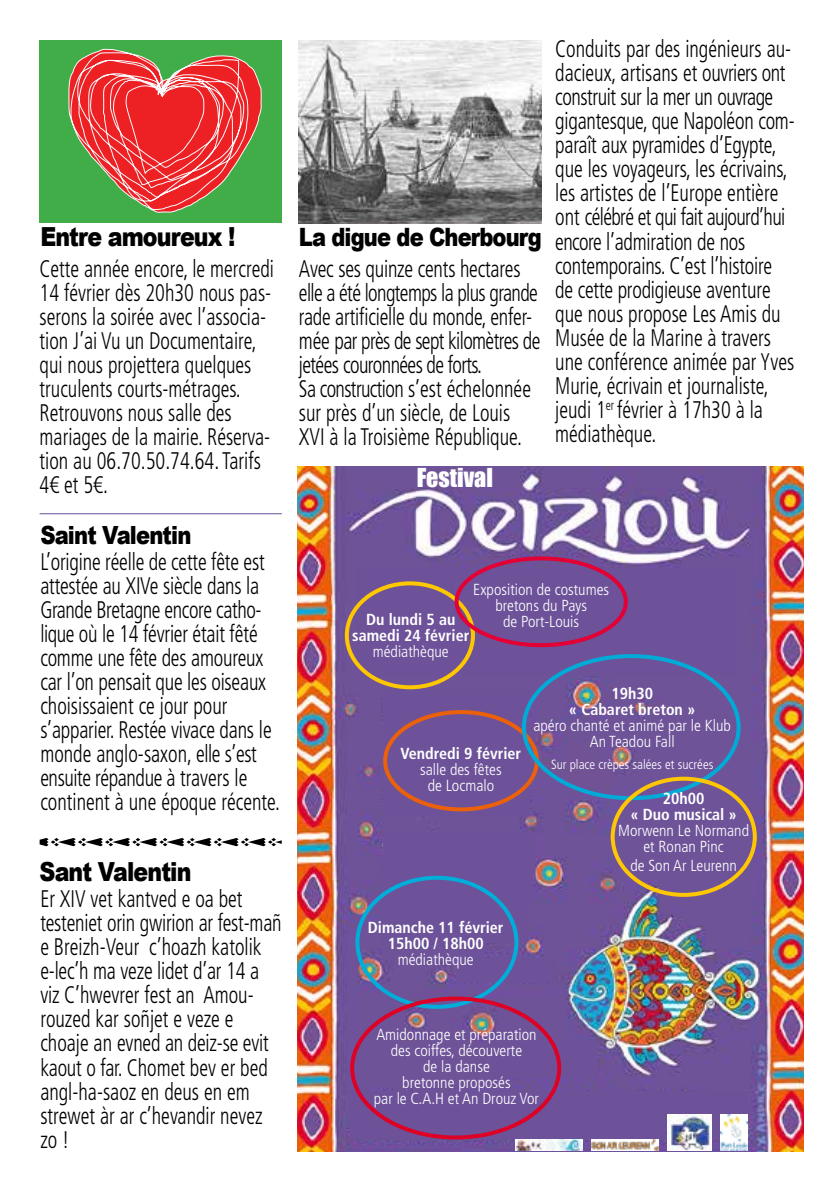
<style>
.page{position:relative;width:840px;height:1191px;background:#fff}
.page>*{position:absolute;margin:0;border:0;box-sizing:border-box;transform-origin:0 0}
.t1{font:900 26.2px "Arial";letter-spacing:-.04em;color:#000;scale:.84 1}
.t2{font:900 25.2px "Arial";letter-spacing:-.04em;color:#000;scale:.83 1}
.t3{font:900 25px "Arial";letter-spacing:-.04em;color:#000;scale:.84 1}
.t4{font:300 condensed 24px/24px "Frutiger LT Std";color:#000;scale:.85 1}
.t5{font:300 condensed 24px/24px "Frutiger LT Std";letter-spacing:-.03em;color:#000;scale:.85 1}
.t6{font:24px "Impact";color:#fff}
.t7{font:300 condensed 16px/16px "Frutiger LT Std";color:#fff;text-align:center}
.t8{font:700 condensed 16px/16px "Frutiger LT Std";color:#fff;text-align:center}
.t9{font:300 condensed 14px "Frutiger LT Std";color:#000;scale:.85 1}
.t10{font:300 condensed 13.4px "Frutiger LT Std";color:#fff}
</style>
<div class="page">
<img style="left:299px;top:41px;width:241px;height:182px">
<hr style="left:40px;top:513px;width:242px;height:1px;background:#6950a1">
<svg style="left:40px;top:838px;width:241px;height:8px"></svg>
<div style="left:40px;top:40px;width:242px;height:183px;background:#41ad49"></div>
<svg style="left:68px;top:49px;width:194px;height:164px"></svg>
<img style="left:298px;top:466px;width:504px;height:685px">
<div style="left:383px;top:689px;width:146px;height:42px;background:#6d5299"></div>
<div style="left:383px;top:731px;width:146px;height:42px;background:#6d5299"></div>
<div style="left:383px;top:773px;width:146px;height:42px;background:#6d5299"></div>
<div style="left:383px;top:832px;width:151px;height:42px;background:#6d5299"></div>
<div style="left:380px;top:858px;width:152px;height:42px;background:#6d5299"></div>
<div style="left:380px;top:900px;width:146px;height:42px;background:#6d5299"></div>
<div style="left:456px;top:958px;width:100px;height:24px;background:#6d5299"></div>
<div style="left:491px;top:1040px;width:106px;height:38px;background:#6d5299"></div>
<div style="left:350px;top:1091px;width:396px;height:48px;background:#6d5299"></div>
<div style="left:354px;top:568px;width:383px;height:108px;background:#6d5299"></div>
<div style="left:344px;top:581px;width:130px;height:108px;border:4px solid #fdc800;border-radius:50%"></div>
<div style="left:454px;top:556px;width:173px;height:91px;border:4px solid #e30035;border-radius:50%"></div>
<div style="left:383px;top:710px;width:155px;height:101px;border:4px solid #eb600b;border-radius:50%"></div>
<div style="left:521px;top:654px;width:219px;height:146px;border:4px solid #00acd7;border-radius:50%"></div>
<div style="left:610px;top:776px;width:146px;height:121px;border:4px solid #ffc703;border-radius:50%"></div>
<div style="left:355px;top:875px;width:163px;height:133px;border:4px solid #01aed9;border-radius:50%"></div>
<div style="left:350px;top:996px;width:211px;height:143px;border:4px solid #dd0125;border-radius:50%"></div>
<img style="left:720px;top:1114px;width:26px;height:36px">
<img style="left:667px;top:1115px;width:44px;height:35px">
<img style="left:590px;top:1139px;width:68px;height:11px">
<img style="left:514px;top:1139px;width:68px;height:11px">
<p class="t1" style="left:40px;top:218px;width:234px">Entre amoureux !</p>
<p class="t4" style="left:40px;top:257px;width:277px">Cette année encore le, mercredi</p>
<p class="t4" style="left:40px;top:281px;width:274px">14 février dès 20h30 nous pas-</p>
<p class="t4" style="left:40px;top:305px;width:268px">serons la soirée avec ’l associa-</p>
<p class="t4" style="left:40px;top:329px;width:257px">tion V ua i’J un Documentaire,</p>
<p class="t4" style="left:40px;top:353px;width:250px">qui nous projettera quelques truculents courts-métrages.<br>Retrouvons nous salle des</p>
<p class="t4" style="left:40px;top:449px;width:261px">tion au 06.70.50.74.64.Tarifs</p>
<p class="t4" style="left:40px;top:413px;width:273px;line-height:48px">mariages de la mairie. Réserva-<br>4€ et 5€.</p>
<p class="t3" style="left:40px;top:517px;width:181px">Saint Valentin</p>
<p class="t4" style="left:40px;top:549px;width:265px">’L origine réelle de cette fête est attestée au XIVe siècle dans la</p>
<p class="t4" style="left:40px;top:621px;width:257px">lique où 14le février était fêté</p>
<p class="t4" style="left:40px;top:585px;width:264px;line-height:48px">Grande Bretagne encore catho&shy;comme une fête des amoureux</p>
<p class="t4" style="left:40px;top:669px;width:283px">car o n’l pensait que les oiseaux choisissaient ce jour pour<br>’s apparier. Restée vivace dans le monde anglo-saxon, elle ’s est ensuite répandue à travers le continent à une époque récente.</p>
<p class="t1" style="left:40px;top:852px;width:182px">Sant Valentin</p>
<p class="t4" style="left:91px;top:887px;width:180px">vet kantved oae bet</p>
<p class="t4" style="left:40px;top:887px;width:285px">ErXIV<br>testeniet orin gwirion ar fest-mañ e Breizh-Veur ’c hoazh katolik<br>-e lec h’ ma veze lidet 1 4a r’d a</p>
<p class="t4" style="left:40px;top:1007px;width:229px">rouzed kar soñjet e veze e</p>
<p class="t4" style="left:40px;top:971px;width:270px;line-height:48px">viz ’C hwevrer fest an Amou&shy;choaje an evned an deiz s e- evit</p>
<p class="t4" style="left:40px;top:1055px;width:269px">kaout o far. Chomet bev er bed angl-ha-saoz en deus en em strewet àr ar ’c hevandir nevez zo!</p>
<p class="t2" style="left:299px;top:219px;width:294px">La digue de Cherbourg</p>
<p class="t5" style="left:299px;top:257px;width:282px">Avec ses quinze cents hectares elle a été longtemps la plus grande</p>
<p class="t5" style="left:299px;top:329px;width:285px">mée par près de sept kilomètres de</p>
<p class="t4" style="left:299px;top:293px;width:276px;line-height:48px">rade artificielle du monde, enfer&shy;jetées couronnées de forts.</p>
<p class="t4" style="left:299px;top:377px;width:274px">Sa construction ’s est échelonnée</p>
<p class="t4" style="left:299px;top:401px;width:250px">sur près u n’d siècle de, Louis</p>
<p class="t4" style="left:329px;top:425px;width:228px">laà Troisième République.</p>
<p class="t4" style="left:299px;top:425px;width:22px">XVI</p>
<p class="t6" style="left:416px;top:459px;width:78px">Festival</p>
<p class="t4" style="left:555px;top:25px;width:279px;line-height:48px">Conduits par des ingénieurs au&shy;construit sur la mer un ouvrage paraît aux pyramides ’d Egypte,</p>
<p class="t4" style="left:555px;top:61px;width:272px">dacieux, artisans et ouvriers ont</p>
<p class="t4" style="left:555px;top:97px;width:283px;line-height:48px">gigantesque, que Napoléon com&shy;que les voyageurs, les écrivains,</p>
<p class="t4" style="left:555px;top:181px;width:282px">les artistes de ’l Europe entière ont célébré et qui fait aujourd’hui encore ’l admiration de nos contemporains ’C. est ’l histoire de cette prodigieuse aventure que nous propose Les Amis du<br>M usée de la Marine à travers une conférence animée par Yves<br>M urie, écrivain et journaliste,</p>
<p class="t4" style="left:616px;top:397px;width:173px">février à 17h30 laà</p>
<p class="t4" style="left:555px;top:397px;width:120px">jeudi 1 médiathèque.</p>
<p class="t9" style="left:605px;top:397px;width:11px">er</p>
<p class="t7" style="left:473px;top:581px;width:137px">Exposition de costumes bretons du Pays<br>de Port-Louis</p>
<p class="t8" style="left:352px;top:611px;width:119px">Du lundi 5 au samedi 24 février</p>
<p class="t7" style="left:372px;top:643px;width:77px">médiathèque</p>
<p class="t8" style="left:400px;top:745px;width:122px">Vendredi 9 février</p>
<p class="t7" style="left:420px;top:761px;width:83px">salle des fêtes de Locmalo</p>
<p class="t8" style="left:568px;top:685px;width:128px">19h30<br>« Cabaret breton «</p>
<p class="t7" style="left:533px;top:717px;width:199px">apéro chanté et animé par le Klub<br>An Teadou Fall</p>
<p class="t10" style="left:550px;top:757px;width:164px">Sur place crèpes salées et sucrées</p>
<p class="t8" style="left:630px;top:790px;width:108px">20h00<br>« Duo musical «</p>
<p class="t7" style="left:618px;top:822px;width:132px">Morwenn Le Normand et Ronan Pinc</p>
<p class="t7" style="left:630px;top:858px;width:108px">de Son Ar Leurenn</p>
<p class="t8" style="left:367px;top:919px;width:137px">Dimanche 11 février<br>15h00 / 18h00</p>
<p class="t7" style="left:397px;top:951px;width:77px">médiathèque</p>
<p class="t7" style="left:373px;top:1026px;width:167px">Amidonnage et préparation des coiffes, découverte<br>de la danse<br>bretonne proposés<br>par le H.A.C et An Drouz Vor</p>
</div>
